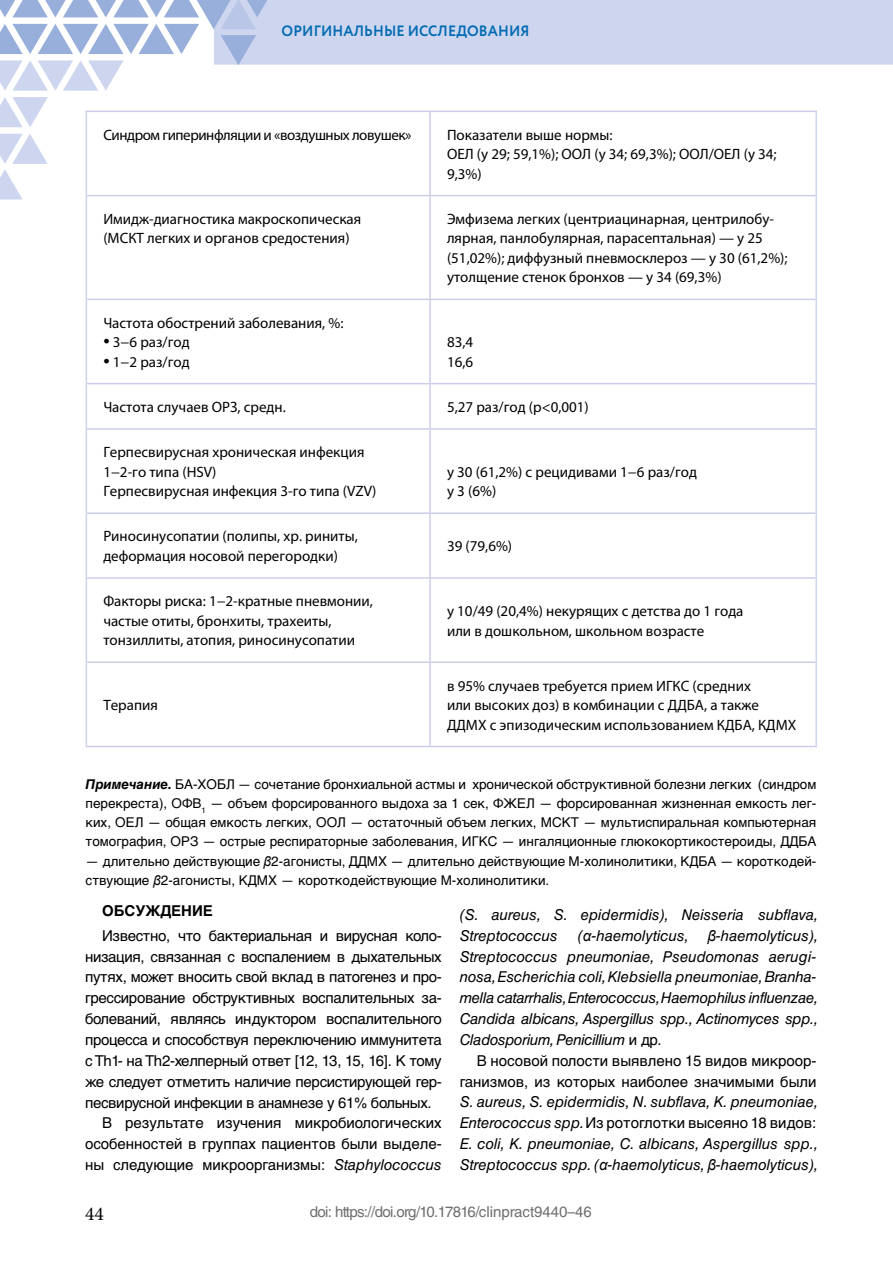
<style>
.page{position:relative;width:893px;height:1263px;background:#fff}
.page>*{position:absolute;margin:0;border:0;box-sizing:border-box;transform-origin:0 0}
.t1{font:19.5px "Minion Pro";color:#000}
.t2{font:15px/19.5px "Myriad Pro";color:#000}
.t3{font:15px "Helvetica Cyrillic";letter-spacing:-.02em;color:#000}
.t4{font:italic 15px/20.9px "Helvetica Cyrillic";letter-spacing:-.02em;color:#000}
.t5{font:italic 15px/20.9px "Helvetica Cyrillic";color:#000}
.t6{font:15px/20.9px "Helvetica Cyrillic";color:#000;text-align:right}
.t7{font:15px "Helvetica Cyrillic";letter-spacing:-.04em;color:#706f6f}
.t8{font:15px "Myriad Pro";letter-spacing:-.03em;color:#000}
.t9{font:700 15px "Circe";letter-spacing:.01em;color:#006ab3;scale:.95 1}
.t10{font:700 15px "Helvetica Cyrillic";color:#000}
.t11{font:13.5px/19.2px "Helvetica Cyrillic";color:#000;text-align:justify}
.s1{font-size:22.5px}
.s2{font-weight:700;font-style:italic}
.s3{font-family:"Arial";font-style:italic}
.s4{font-style:italic}
.s5{font-family:"Arial"}
.s6{font-style:normal}
</style>
<div class="page">
<svg style="left:0;top:97px;width:48px;height:30px"></svg>
<svg style="left:0;top:134px;width:48px;height:65px"></svg>
<svg style="left:0;top:0;width:893px;height:91px"></svg>
<hr style="left:86px;top:111px;width:344px;height:1px;background:#cccee9">
<hr style="left:430px;top:111px;width:387px;height:1px;background:#cccee9">
<hr style="left:429px;top:112px;width:2px;height:83px;background:#cccee9">
<hr style="left:87px;top:195px;width:343px;height:1px;background:#cccee9">
<hr style="left:430px;top:195px;width:385px;height:1px;background:#cccee9">
<hr style="left:429px;top:196px;width:2px;height:103px;background:#cccee9">
<hr style="left:87px;top:299px;width:343px;height:1px;background:#cccee9">
<hr style="left:430px;top:299px;width:385px;height:1px;background:#cccee9">
<hr style="left:429px;top:300px;width:2px;height:83px;background:#cccee9">
<hr style="left:87px;top:383px;width:343px;height:1px;background:#cccee9">
<hr style="left:430px;top:383px;width:385px;height:1px;background:#cccee9">
<hr style="left:429px;top:384px;width:2px;height:44px;background:#cccee9">
<hr style="left:87px;top:428px;width:343px;height:2px;background:#cccee9">
<hr style="left:430px;top:428px;width:385px;height:2px;background:#cccee9">
<hr style="left:429px;top:430px;width:2px;height:82px;background:#cccee9">
<hr style="left:87px;top:512px;width:343px;height:2px;background:#cccee9">
<hr style="left:430px;top:512px;width:385px;height:2px;background:#cccee9">
<hr style="left:429px;top:514px;width:2px;height:63px;background:#cccee9">
<hr style="left:87px;top:577px;width:343px;height:2px;background:#cccee9">
<hr style="left:430px;top:577px;width:385px;height:2px;background:#cccee9">
<hr style="left:429px;top:579px;width:2px;height:82px;background:#cccee9">
<hr style="left:87px;top:661px;width:343px;height:2px;background:#cccee9">
<hr style="left:430px;top:661px;width:385px;height:2px;background:#cccee9">
<hr style="left:429px;top:663px;width:2px;height:83px;background:#cccee9">
<hr style="left:86px;top:746px;width:344px;height:1px;background:#cccee9">
<hr style="left:430px;top:746px;width:387px;height:1px;background:#cccee9">
<hr style="left:86px;top:112px;width:1px;height:84px;background:#ccd6ef">
<hr style="left:815px;top:112px;width:2px;height:84px;background:#ccd6ef">
<hr style="left:86px;top:196px;width:1px;height:103px;background:#ccd6ef">
<hr style="left:815px;top:196px;width:2px;height:103px;background:#ccd6ef">
<hr style="left:86px;top:299px;width:1px;height:85px;background:#ccd6ef">
<hr style="left:815px;top:299px;width:2px;height:85px;background:#ccd6ef">
<hr style="left:86px;top:384px;width:1px;height:45px;background:#ccd6ef">
<hr style="left:815px;top:384px;width:2px;height:45px;background:#ccd6ef">
<hr style="left:86px;top:429px;width:1px;height:84px;background:#ccd6ef">
<hr style="left:815px;top:429px;width:2px;height:84px;background:#ccd6ef">
<hr style="left:86px;top:513px;width:1px;height:65px;background:#ccd6ef">
<hr style="left:815px;top:513px;width:2px;height:65px;background:#ccd6ef">
<hr style="left:86px;top:578px;width:1px;height:84px;background:#ccd6ef">
<hr style="left:815px;top:578px;width:2px;height:84px;background:#ccd6ef">
<hr style="left:86px;top:662px;width:1px;height:84px;background:#ccd6ef">
<hr style="left:815px;top:662px;width:2px;height:84px;background:#ccd6ef">
<p class="t9" style="left:282px;top:21px;width:263px">ОРИГИНАЛЬНЫЕ ИССЛЕДОВАНИЯ</p>
<p class="t8" style="left:103px;top:125px;width:310px">Синдром гиперинфляции и «воздушных ловушек»</p>
<p class="t2" style="left:447px;top:125px;width:331px">Показатели выше нормы:<br>ОЕЛ (у 29; 59,1%); ООЛ (у 34; 69,3%); ООЛ/ОЕЛ (у 34;<br>9,3%)</p>
<p class="t2" style="left:103px;top:209px;width:259px">Имидж-диагностика макроскопическая (МСКТ легких и органов средостения)</p>
<p class="t2" style="left:447px;top:209px;width:342px">Эмфизема легких (центриацинарная, центрилобу&shy;лярная, панлобулярная, парасептальная) — у 25 (51,02%); диффузный пневмосклероз — у 30 (61,2%); утолщение стенок бронхов — у 34 (69,3%)</p>
<p class="t2" style="left:103px;top:313px;width:242px">Частота обострений заболевания, %:</p>
<p class="t2" style="left:103px;top:332px;width:88px"><span class="s1">•</span> 3−6 раз/год</p>
<p class="t2" style="left:103px;top:352px;width:88px"><span class="s1">•</span> 1−2 раз/год</p>
<p class="t2" style="left:447px;top:332px;width:28px">83,4<br>16,6</p>
<p class="t2" style="left:103px;top:397px;width:184px">Частота случаев ОРЗ, средн.</p>
<p class="t2" style="left:447px;top:397px;width:143px">5,27 раз/год (p&lt;0,001)</p>
<p class="t2" style="left:103px;top:442px;width:275px">Герпесвирусная хроническая инфекция<br>1−2-го типа (HSV)<br>Герпесвирусная инфекция 3-го типа (VZV)</p>
<p class="t2" style="left:447px;top:462px;width:252px">у 30 (61,2%) с рецидивами 1−6 раз/год у 3 (6%)</p>
<p class="t2" style="left:103px;top:526px;width:256px">Риносинусопатии (полипы, хр. риниты, деформация носовой перегородки)</p>
<p class="t2" style="left:447px;top:536px;width:67px">39 (79,6%)</p>
<p class="t2" style="left:103px;top:591px;width:271px">Фaкторы риска: 1−2-кратные пневмонии, частые отиты, бронхиты, трахеиты, тонзиллиты, атопия, риноcинусопатии</p>
<p class="t2" style="left:447px;top:601px;width:298px">у 10/49 (20,4%) некурящих с детства до 1 года или в дошкольном, школьном возрасте</p>
<p class="t2" style="left:103px;top:695px;width:56px">Tерапия</p>
<p class="t2" style="left:447px;top:675px;width:351px">в 95% случаев требуется прием ИГКС (средних<br>или высоких доз) в комбинации с ДДБА, а также<br>ДДМХ с эпизодическим использованием КДБА, КДМХ</p>
<p class="t11" style="left:86px;top:774px;width:732px"><span class="s2">Примечание.</span> БА-ХОБЛ — сочетание бронхиальной астмы и хронической обструктивной болезни легких (синдром перекреста), ОФВ<sub>1</sub> — объем форсированного выдоха за 1 сек, ФЖЕЛ — форсированная жизненная емкость лег&shy;ких, ОЕЛ — общая емкость легких, ООЛ — остаточный объем легких, МСКТ — мультиспиральная компьютерная томография, ОРЗ — острые респираторные заболевания, ИГКС — ингаляционные глюкокортикостероиды, ДДБА</p>
<p class="t11" style="left:86px;top:851px;width:732px">— длительно действующие <span class="s3">β</span>2-агонисты, ДДМХ — длительно действующие M-холинолитики, КДБА — короткодей&shy;ствующие <span class="s3">β</span>2-агонисты, КДМХ — короткодействующие M-холинолитики.</p>
<p class="t10" style="left:102px;top:902px;width:112px">ОБСУЖДЕНИЕ</p>
<p class="t3" style="left:102px;top:927px;width:341px">Известно, что бактериальная и вирусная коло-</p>
<p class="t3" style="left:85px;top:948px;width:358px">низация, связанная с воспалением в дыхательных</p>
<p class="t3" style="left:85px;top:969px;width:358px">путях, может вносить свой вклад в патогенез и про-</p>
<p class="t3" style="left:85px;top:990px;width:358px">грессирование обструктивных воспалительных за-</p>
<p class="t3" style="left:85px;top:1010px;width:358px">болеваний, являясь индуктором воспалительного</p>
<p class="t3" style="left:85px;top:1031px;width:358px">процесса и способствуя переключению иммунитета</p>
<p class="t3" style="left:85px;top:1052px;width:358px">с Th1- на Th2-хелперный ответ [12, 13, 15, 16]. К тому</p>
<p class="t3" style="left:85px;top:1073px;width:358px">же следует отметить наличие персистирующей гер-</p>
<p class="t3" style="left:85px;top:1094px;width:348px">песвирусной инфекции в анамнезе у 61% больных.</p>
<p class="t6" style="left:102px;top:1113px;width:341px">В результате изучения микробиологических</p>
<p class="t6" style="left:85px;top:1134px;width:358px">особенностей в группах пациентов были выделе-</p>
<p class="t6" style="left:85px;top:1154px;width:358px">ны следующие микроорганизмы: <span class="s4">Staphylococcus</span></p>
<p class="t5" style="left:460px;top:904px;width:360px">(S. aureus, S. epidermidis), Neisseria subflava,<br>Streptococcus</p>
<p class="t4" style="left:460px;top:925px;width:360px;text-indent:118px">(<span class="s5">α</span>-haemolyticus, <span class="s5">β</span>-haemolyticus), Streptococcus pneumoniae, Pseudomonas aerugi&shy;nosa, Escherichia coli, Klebsiella pneumoniae, Branha&shy;mella catarrhalis,Enterococcus,Haemophilus influenzaе, Candida albicans, Aspergillus spp., Actinomyces spp., Cladosporium, Penicillium <span class="s6">и др.</span></p>
<p class="t6" style="left:460px;top:1050px;width:358px">В носовой полости выявлено 15 видов микроор&shy;ганизмов, из которых наиболее значимыми были</p>
<p class="t5" style="left:460px;top:1092px;width:360px">S. aureus, S. epidermidis, N. subflava, K. pneumoniae, Enterococcus spp. <span class="s6">Из ротоглотки высеяно 18 видов:<br></span>E. coli, K. pneumoniae, C. albicans, Aspergillus spp., Streptococcus spp. (<span class="s5">α</span>-haemolyticus, <span class="s5">β</span>-haemolyticus),</p>
<h1 class="t1" style="left:85px;top:1200px;width:20px">44</h1>
<p class="t7" style="left:310px;top:1204px;width:284px">doi: https://doi.org/10.17816/clinpract9440–46</p>
</div>
